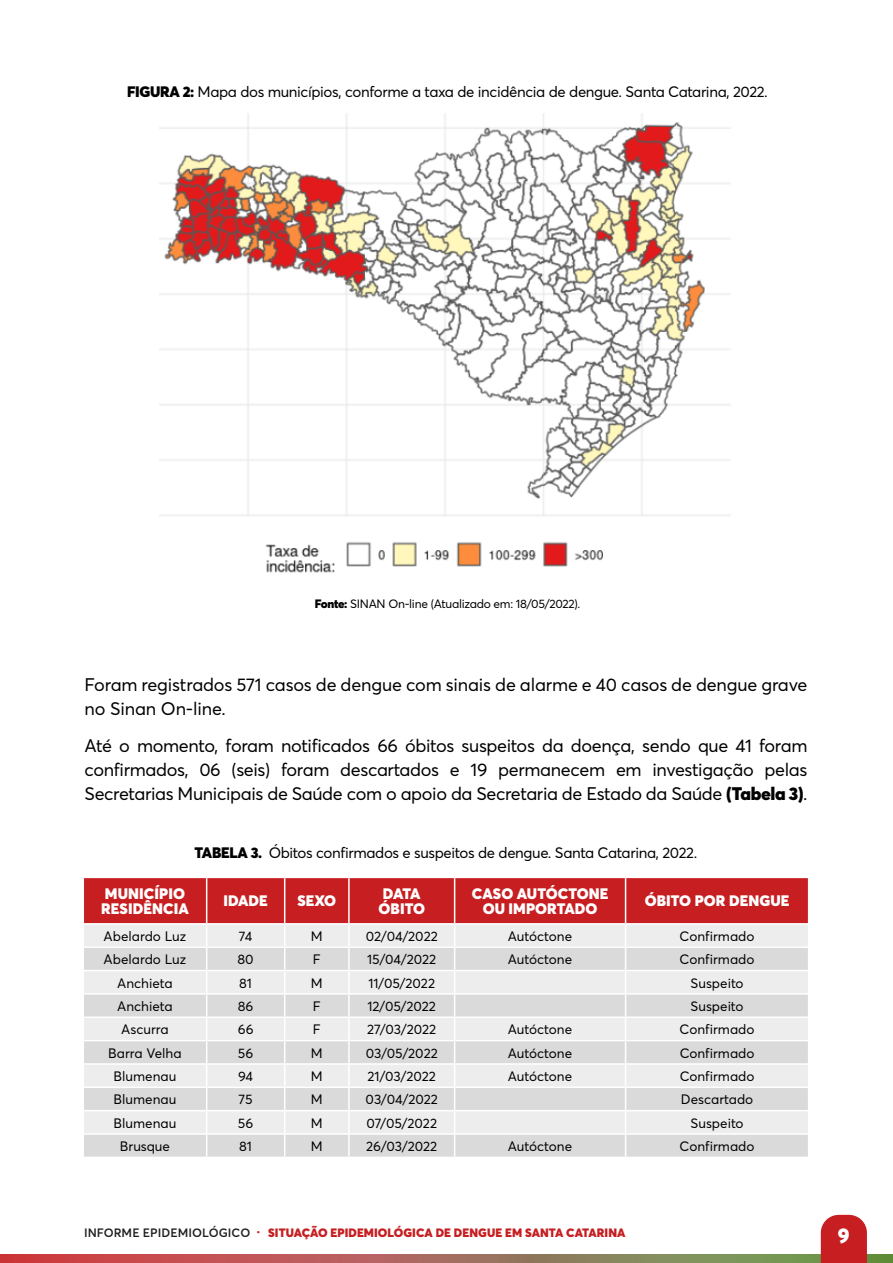
<style>
.page{position:relative;width:893px;height:1263px;background:#fff}
.page>*{position:absolute;margin:0;border:0;box-sizing:border-box;transform-origin:0 0}
.t1{font:900 21px "Averta";color:#fff}
.t2{font:18px/24px "Averta";letter-spacing:-.01em;color:#000}
.t3{font:15px "Averta";letter-spacing:-.025em;color:#000}
.t4{font:900 15px/15px "Averta";letter-spacing:.005em;color:#fff}
.t5{font:900 15px/15px "Averta";letter-spacing:-.03em;color:#fff}
.t6{font:13.5px "Averta";color:#000}
.t7{font:900 12px "Averta";letter-spacing:.005em;color:#c61e21}
.t8{font:12px "Averta";letter-spacing:-.025em;color:#000}
.s1{font-weight:900}
.s2{font-weight:600;color:#202020}
</style>
<div class="page">
<svg style="left:0;top:1254px;width:385px;height:9px;background:#c44e50"></svg>
<svg style="left:385px;top:1254px;width:508px;height:9px;background:#89835a"></svg>
<svg style="left:821px;top:1215px;width:46px;height:48px;background:#c92b2e"></svg>
<img style="left:159px;top:113px;width:571px;height:460px">
<svg style="left:83px;top:877px;width:726px;height:279px;background:#e0c5c6"></svg>
<p class="t3" style="left:127px;top:82px;width:642px"><span class="s1">FIGURA 2:</span> Mapa dos municípios, conforme a taxa de incidência de dengue. Santa Catarina, 2022.</p>
<p class="t8" style="left:315px;top:596px;width:267px"><span class="s1">Fonte:</span> SINAN On-line (Atualizado em: 18/05/2022).</p>
<h2 class="t2" style="left:85px;top:673px;width:724px">Foram registrados 571 casos de dengue com sinais de alarme e 40 casos de dengue grave no Sinan On-line.</h2>
<p class="t2" style="left:85px;top:734px;width:724px;text-align:justify">Até o momento, foram notificados 66 óbitos suspeitos da doença, sendo que 41 foram confirmados, 06 (seis) foram descartados e 19 permanecem em investigação pelas Secretarias Municipais de Saúde com o apoio da Secretaria de Estado da Saúde <span class="s1">(Tabela 3)</span>.</p>
<p class="t3" style="left:195px;top:843px;width:504px"><span class="s1">TABELA 3.</span> Óbitos confirmados e suspeitos de dengue. Santa Catarina, 2022.</p>
<p class="t4" style="left:101px;top:886px;width:89px">MUNICÍPIO<br>RESIDÊNCIA</p>
<p class="t4" style="left:223px;top:893px;width:46px">IDADE</p>
<p class="t4" style="left:297px;top:893px;width:40px">SEXO</p>
<p class="t5" style="left:379px;top:886px;width:48px">DATA<br>ÓBITO</p>
<p class="t4" style="left:472px;top:886px;width:138px;text-align:center">CASO AUTÓCTONE<br>OU IMPORTADO</p>
<p class="t4" style="left:645px;top:893px;width:146px">ÓBITO POR DENGUE</p>
<p class="t6" style="left:104px;top:928px;width:84px">Abelardo Luz</p>
<p class="t6" style="left:239px;top:928px;width:15px">74</p>
<p class="t6" style="left:311px;top:928px;width:13px">M</p>
<p class="t6" style="left:366px;top:928px;width:74px">02/04/2022</p>
<p class="t6" style="left:508px;top:928px;width:66px">Autóctone</p>
<p class="t6" style="left:680px;top:928px;width:76px">Confirmado</p>
<p class="t6" style="left:104px;top:951px;width:84px">Abelardo Luz</p>
<p class="t6" style="left:238px;top:951px;width:18px">80</p>
<p class="t6" style="left:313px;top:951px;width:9px">F</p>
<p class="t6" style="left:367px;top:951px;width:71px">15/04/2022</p>
<p class="t6" style="left:508px;top:951px;width:66px">Autóctone</p>
<p class="t6" style="left:680px;top:951px;width:76px">Confirmado</p>
<p class="t6" style="left:117px;top:974px;width:57px">Anchieta</p>
<p class="t6" style="left:239px;top:974px;width:14px">81</p>
<p class="t6" style="left:311px;top:974px;width:13px">M</p>
<p class="t6" style="left:368px;top:974px;width:68px">11/05/2022</p>
<p class="t6" style="left:690px;top:974px;width:55px">Suspeito</p>
<p class="t6" style="left:117px;top:998px;width:57px">Anchieta</p>
<p class="t6" style="left:238px;top:998px;width:17px">86</p>
<p class="t6" style="left:313px;top:998px;width:9px">F</p>
<p class="t6" style="left:367px;top:998px;width:70px">12/05/2022</p>
<p class="t6" style="left:690px;top:998px;width:55px">Suspeito</p>
<p class="t6" style="left:121px;top:1021px;width:49px">Ascurra</p>
<p class="t6" style="left:238px;top:1021px;width:17px">66</p>
<p class="t6" style="left:313px;top:1021px;width:9px">F</p>
<p class="t6" style="left:367px;top:1021px;width:71px">27/03/2022</p>
<p class="t6" style="left:508px;top:1021px;width:66px">Autóctone</p>
<p class="t6" style="left:680px;top:1021px;width:76px">Confirmado</p>
<p class="t6" style="left:108px;top:1044px;width:75px">Barra Velha</p>
<p class="t6" style="left:238px;top:1044px;width:17px">56</p>
<p class="t6" style="left:311px;top:1044px;width:13px">M</p>
<p class="t6" style="left:366px;top:1044px;width:74px">03/05/2022</p>
<p class="t6" style="left:508px;top:1044px;width:66px">Autóctone</p>
<p class="t6" style="left:680px;top:1044px;width:76px">Confirmado</p>
<p class="t6" style="left:114px;top:1068px;width:64px">Blumenau</p>
<p class="t6" style="left:238px;top:1068px;width:17px">94</p>
<p class="t6" style="left:311px;top:1068px;width:13px">M</p>
<p class="t6" style="left:368px;top:1068px;width:70px">21/03/2022</p>
<p class="t6" style="left:508px;top:1068px;width:66px">Autóctone</p>
<p class="t6" style="left:680px;top:1068px;width:76px">Confirmado</p>
<p class="t6" style="left:114px;top:1091px;width:64px">Blumenau</p>
<p class="t6" style="left:239px;top:1091px;width:16px">75</p>
<p class="t6" style="left:311px;top:1091px;width:13px">M</p>
<p class="t6" style="left:366px;top:1091px;width:74px">03/04/2022</p>
<p class="t6" style="left:681px;top:1091px;width:74px">Descartado</p>
<p class="t6" style="left:114px;top:1114px;width:64px">Blumenau</p>
<p class="t6" style="left:238px;top:1114px;width:17px">56</p>
<p class="t6" style="left:311px;top:1114px;width:13px">M</p>
<p class="t6" style="left:366px;top:1114px;width:72px">07/05/2022</p>
<p class="t6" style="left:690px;top:1114px;width:55px">Suspeito</p>
<p class="t6" style="left:120px;top:1138px;width:52px">Brusque</p>
<p class="t6" style="left:239px;top:1138px;width:14px">81</p>
<p class="t6" style="left:311px;top:1138px;width:13px">M</p>
<p class="t6" style="left:366px;top:1138px;width:73px">26/03/2022</p>
<p class="t6" style="left:508px;top:1138px;width:66px">Autóctone</p>
<p class="t6" style="left:680px;top:1138px;width:76px">Confirmado</p>
<p class="t7" style="left:84px;top:1225px;width:543px"><span class="s2">INFORME EPIDEMIOLÓGICO</span> · SITUAÇÃO EPIDEMIOLÓGICA DE DENGUE EM SANTA CATARINA</p>
<h1 class="t1" style="left:838px;top:1222px;width:13px">9</h1>
</div>
